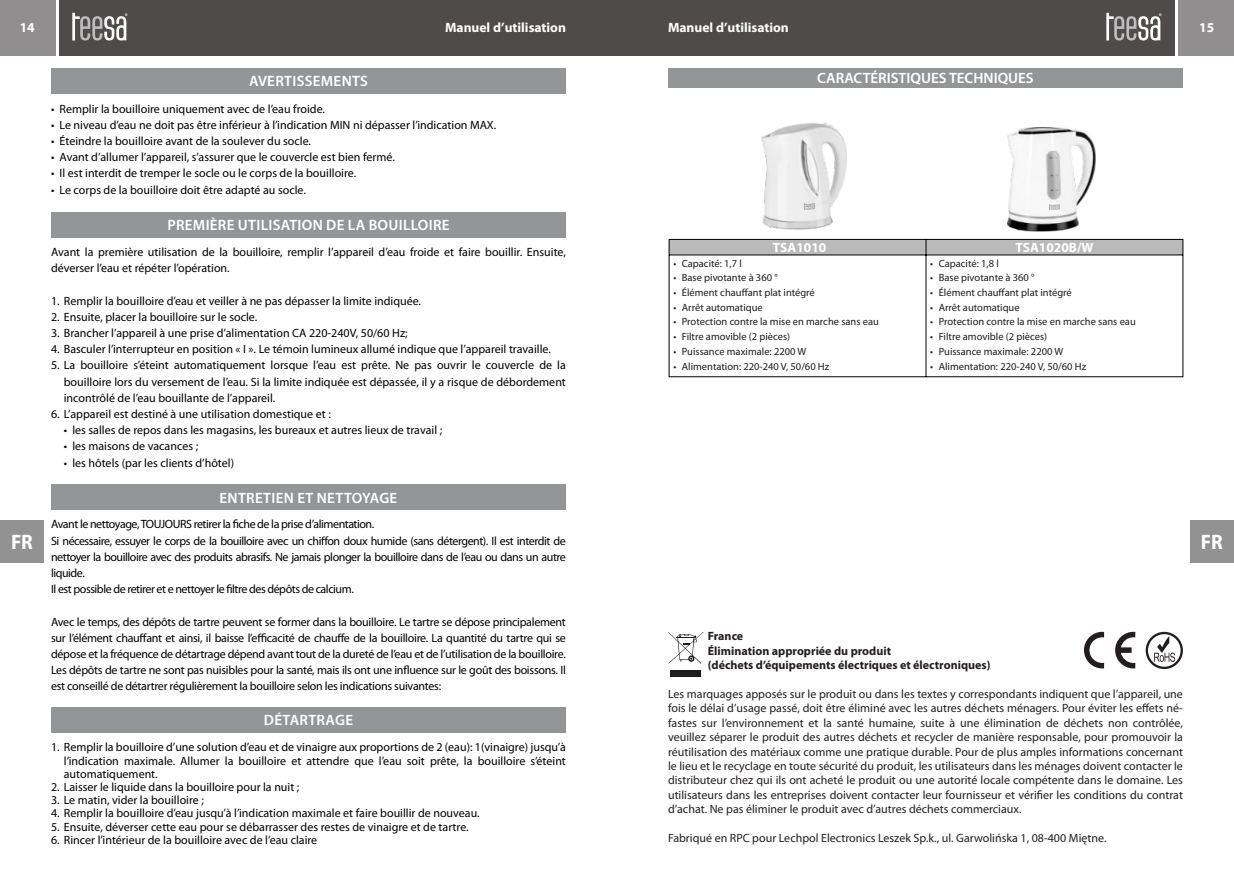
<style>
.page{position:relative;width:1234px;height:893px;background:#fff}
.page>*{position:absolute;margin:0;border:0;box-sizing:border-box;transform-origin:0 0}
.t1{font:700 semi-condensed 21px "Myriad Pro";color:#fff}
.t2{font:600 15px "Myriad Pro";letter-spacing:.02em;color:#fff}
.t3{font:600 15px "Myriad Pro";color:#fff}
.t4{font:700 13.5px "Myriad Pro";color:#fff}
.t5{font:12px/16.2px "Myriad Pro";color:#000;text-align:justify}
.t6{font:12px/14.4px "Myriad Pro";color:#231e1e;text-align:justify}
.t7{font:12px/16.2px "Myriad Pro";letter-spacing:-.04em;color:#000}
.t8{font:700 12px/14.4px "Myriad Pro";color:#231e1e}
.t9{font:10.5px "Myriad Pro";color:#1d1d1b}
</style>
<div class="page">
<div style="left:0;top:0;width:55px;height:55px;background:#918e8f"></div>
<div style="left:1178px;top:0;width:55px;height:55px;background:#918e8f"></div>
<div style="left:60px;top:0;width:557px;height:55px;background:#4f4b4b"></div>
<div style="left:617px;top:0;width:557px;height:55px;background:#4f4b4b"></div>
<svg style="left:72px;top:13px;width:56px;height:28px"></svg>
<svg style="left:1106px;top:13px;width:55px;height:28px"></svg>
<div style="left:1189px;top:520px;width:44px;height:43px;background:#939292"></div>
<div style="left:0;top:520px;width:44px;height:43px;background:#939292"></div>
<div style="left:51px;top:68px;width:515px;height:26px;background:#949597"></div>
<div style="left:51px;top:212px;width:515px;height:25px;background:#949597"></div>
<div style="left:51px;top:485px;width:515px;height:25px;background:#949597"></div>
<div style="left:51px;top:707px;width:515px;height:25px;background:#949597"></div>
<div style="left:668px;top:68px;width:514px;height:20px;background:#949597"></div>
<svg style="left:1145px;top:632px;width:37px;height:37px"></svg>
<svg style="left:1084px;top:632px;width:19px;height:36px"></svg>
<svg style="left:1115px;top:632px;width:19px;height:36px"></svg>
<div style="left:669px;top:239px;width:513px;height:16px;background:#bababa"></div>
<hr style="left:668px;top:239px;width:1px;height:138px;background:#000">
<hr style="left:1182px;top:239px;width:1px;height:138px;background:#000">
<hr style="left:925px;top:239px;width:1px;height:138px;background:#000">
<hr style="left:669px;top:239px;width:513px;height:1px;background:#000">
<hr style="left:669px;top:255px;width:513px;height:1px;background:#000">
<hr style="left:669px;top:376px;width:513px;height:1px;background:#000">
<img style="left:775px;top:228px;width:43px;height:2px">
<img style="left:761px;top:123px;width:85px;height:105px">
<svg style="left:804px;top:204px;width:10px;height:5px"></svg>
<img style="left:1024px;top:231px;width:34px;height:1px">
<img style="left:1007px;top:127px;width:87px;height:104px">
<svg style="left:1049px;top:204px;width:10px;height:6px"></svg>
<div style="left:670px;top:670px;width:30px;height:6px;background:#1d1d1b"></div>
<svg style="left:668px;top:632px;width:35px;height:32px"></svg>
<p class="t4" style="left:20px;top:22px;width:16px">14</p>
<p class="t4" style="left:445px;top:22px;width:122px">Manuel d’utilisation</p>
<p class="t4" style="left:668px;top:22px;width:122px">Manuel d’utilisation</p>
<p class="t4" style="left:1198px;top:22px;width:16px">15</p>
<p class="t2" style="left:249px;top:75px;width:120px">AVERTISSEMENTS</p>
<p class="t5" style="left:51px;top:101px;width:275px">• Remplir la bouilloire uniquement avec de l’eau froide.</p>
<p class="t5" style="left:51px;top:118px;width:446px">• Le niveau d’eau ne doit pas être inférieur à l’indication MIN ni dépasser l’indication MAX.</p>
<p class="t5" style="left:51px;top:134px;width:261px">• Éteindre la bouilloire avant de la soulever du socle.</p>
<p class="t5" style="left:51px;top:150px;width:345px">• Avant d’allumer l’appareil, s’assurer que le couvercle est bien fermé.</p>
<p class="t5" style="left:51px;top:166px;width:306px">• Il est interdit de tremper le socle ou le corps de la bouilloire.</p>
<p class="t5" style="left:51px;top:182px;width:256px">• Le corps de la bouilloire doit être adapté au socle.</p>
<p class="t2" style="left:167px;top:219px;width:283px">PREMIÈRE UTILISATION DE LA BOUILLOIRE</p>
<p class="t5" style="left:51px;top:245px;width:516px">Avant la première utilisation de la bouilloire, remplir l’appareil d’eau froide et faire bouillir. Ensuite, déverser l’eau et répéter l’opération.</p>
<p class="t5" style="left:51px;top:294px;width:371px">1. Remplir la bouilloire d’eau et veiller à ne pas dépasser la limite indiquée.</p>
<p class="t5" style="left:51px;top:310px;width:208px">2. Ensuite, placer la bouilloire sur le socle.</p>
<p class="t5" style="left:51px;top:326px;width:358px">3. Brancher l’appareil à une prise d’alimentation CA 220-240V, 50/60 Hz;</p>
<p class="t5" style="left:51px;top:342px;width:501px">4. Basculer l’interrupteur en position « I ». Le témoin lumineux allumé indique que l’appareil travaille.</p>
<p class="t5" style="left:64px;top:358px;width:503px;text-indent:-13px">5. La bouilloire s’éteint automatiquement lorsque l’eau est prête. Ne pas ouvrir le couvercle de la bouilloire lors du versement de l’eau. Si la limite indiquée est dépassée, il y a risque de débordement incontrôlé de l’eau bouillante de l’appareil.</p>
<p class="t5" style="left:51px;top:407px;width:281px">6. L’appareil est destiné à une utilisation domestique et :</p>
<p class="t5" style="left:64px;top:423px;width:380px">• les salles de repos dans les magasins, les bureaux et autres lieux de travail ;</p>
<p class="t5" style="left:64px;top:439px;width:136px">• les maisons de vacances ;</p>
<p class="t5" style="left:64px;top:456px;width:172px">• les hôtels (par les clients d’hôtel)</p>
<p class="t2" style="left:219px;top:492px;width:179px">ENTRETIEN ET NETTOYAGE</p>
<p class="t3" style="left:817px;top:72px;width:218px">CARACTÉRISTIQUES TECHNIQUES</p>
<p class="t4" style="left:772px;top:242px;width:55px">TSA1010</p>
<p class="t4" style="left:1015px;top:242px;width:80px">TSA1020B/W</p>
<p class="t9" style="left:673px;top:259px;width:70px">• Capacité: 1,7 l</p>
<p class="t9" style="left:673px;top:273px;width:106px">• Base pivotante à 360 °</p>
<p class="t9" style="left:673px;top:288px;width:143px">• Élément chauffant plat intégré</p>
<p class="t9" style="left:673px;top:303px;width:91px">• Arrêt automatique</p>
<p class="t9" style="left:673px;top:318px;width:207px">• Protection contre la mise en marche sans eau</p>
<p class="t9" style="left:673px;top:332px;width:118px">• Filtre amovible (2 pièces)</p>
<p class="t9" style="left:673px;top:347px;width:134px">• Puissance maximale: 2200 W</p>
<p class="t9" style="left:673px;top:362px;width:157px">• Alimentation: 220-240 V, 50/60 Hz</p>
<p class="t9" style="left:930px;top:259px;width:70px">• Capacité: 1,8 l</p>
<p class="t9" style="left:930px;top:273px;width:106px">• Base pivotante à 360 °</p>
<p class="t9" style="left:930px;top:288px;width:143px">• Élément chauffant plat intégré</p>
<p class="t9" style="left:930px;top:303px;width:91px">• Arrêt automatique</p>
<p class="t9" style="left:930px;top:318px;width:207px">• Protection contre la mise en marche sans eau</p>
<p class="t9" style="left:930px;top:332px;width:118px">• Filtre amovible (2 pièces)</p>
<p class="t9" style="left:930px;top:347px;width:134px">• Puissance maximale: 2200 W</p>
<p class="t9" style="left:930px;top:362px;width:157px">• Alimentation: 220-240 V, 50/60 Hz</p>
<p class="t7" style="left:51px;top:517px;width:516px">Avant le nettoyage,TOUJOURS retirer la fiche de la prise d’alimentation.<br>Si nécessaire, essuyer le corps de la bouilloire avec un chiffon doux humide (sans détergent). Il est interdit de nettoyer la bouilloire avec des produits abrasifs. Ne jamais plonger la bouilloire dans de l’eau ou dans un autre liquide.<br>Il est possible de retirer et e nettoyer le filtre des dépôts de calcium.</p>
<p class="t5" style="left:51px;top:614px;width:516px">Avec le temps, des dépôts de tartre peuvent se former dans la bouilloire. Le tartre se dépose principalement sur l’élément chauffant et ainsi, il baisse l’efficacité de chauffe de la bouilloire. La quantité du tartre qui se dépose et la fréquence de détartrage dépend avant tout de la dureté de l’eau et de l’utilisation de la bouilloire.<br>Les dépôts de tartre ne sont pas nuisibles pour la santé, mais ils ont une influence sur le goût des boissons. Il est conseillé de détartrer régulièrement la bouilloire selon les indications suivantes:</p>
<h1 class="t1" style="left:11px;top:533px;width:23px">FR</h1>
<h1 class="t1" style="left:1200px;top:533px;width:23px">FR</h1>
<p class="t8" style="left:707px;top:630px;width:284px">France<br>Élimination appropriée du produit<br>(déchets d’équipements électriques et électroniques)</p>
<p class="t6" style="left:668px;top:688px;width:516px">Les marquages apposés sur le produit ou dans les textes y correspondants indiquent que l’appareil, une fois le délai d’usage passé, doit être éliminé avec les autres déchets ménagers. Pour éviter les effets né&shy;fastes sur l’environnement et la santé humaine, suite à une élimination de déchets non contrôlée, veuillez séparer le produit des autres déchets et recycler de manière responsable, pour promouvoir la réutilisation des matériaux comme une pratique durable. Pour de plus amples informations concernant le lieu et le recyclage en toute sécurité du produit, les utilisateurs dans les ménages doivent contacter le distributeur chez qui ils ont acheté le produit ou une autorité locale compétente dans le domaine. Les utilisateurs dans les entreprises doivent contacter leur fournisseur et vérifier les conditions du contrat d’achat. Ne pas éliminer le produit avec d’autres déchets commerciaux.</p>
<p class="t6" style="left:668px;top:832px;width:440px">Fabriqué en RPC pour Lechpol Electronics Leszek Sp.k., ul. Garwolińska 1, 08-400 Miętne.</p>
<p class="t2" style="left:264px;top:714px;width:91px">DÉTARTRAGE</p>
<p class="t5" style="left:64px;top:742px;width:503px;line-height:13.2px;text-indent:-13px">1. Remplir la bouilloire d’une solution d’eau et de vinaigre aux proportions de 2 (eau): 1(vinaigre) jusqu’à l’indication maximale. Allumer la bouilloire et attendre que l’eau soit prête, la bouilloire s’éteint automatiquement.</p>
<p class="t5" style="left:51px;top:780px;width:250px">2. Laisser le liquide dans la bouilloire pour la nuit ;</p>
<p class="t5" style="left:51px;top:793px;width:154px">3. Le matin, vider la bouilloire ;</p>
<p class="t5" style="left:51px;top:806px;width:430px">4. Remplir la bouilloire d’eau jusqu’à l’indication maximale et faire bouillir de nouveau.</p>
<p class="t5" style="left:51px;top:819px;width:419px">5. Ensuite, déverser cette eau pour se débarrasser des restes de vinaigre et de tartre.</p>
<p class="t5" style="left:51px;top:833px;width:268px">6. Rincer l’intérieur de la bouilloire avec de l’eau claire</p>
</div>
